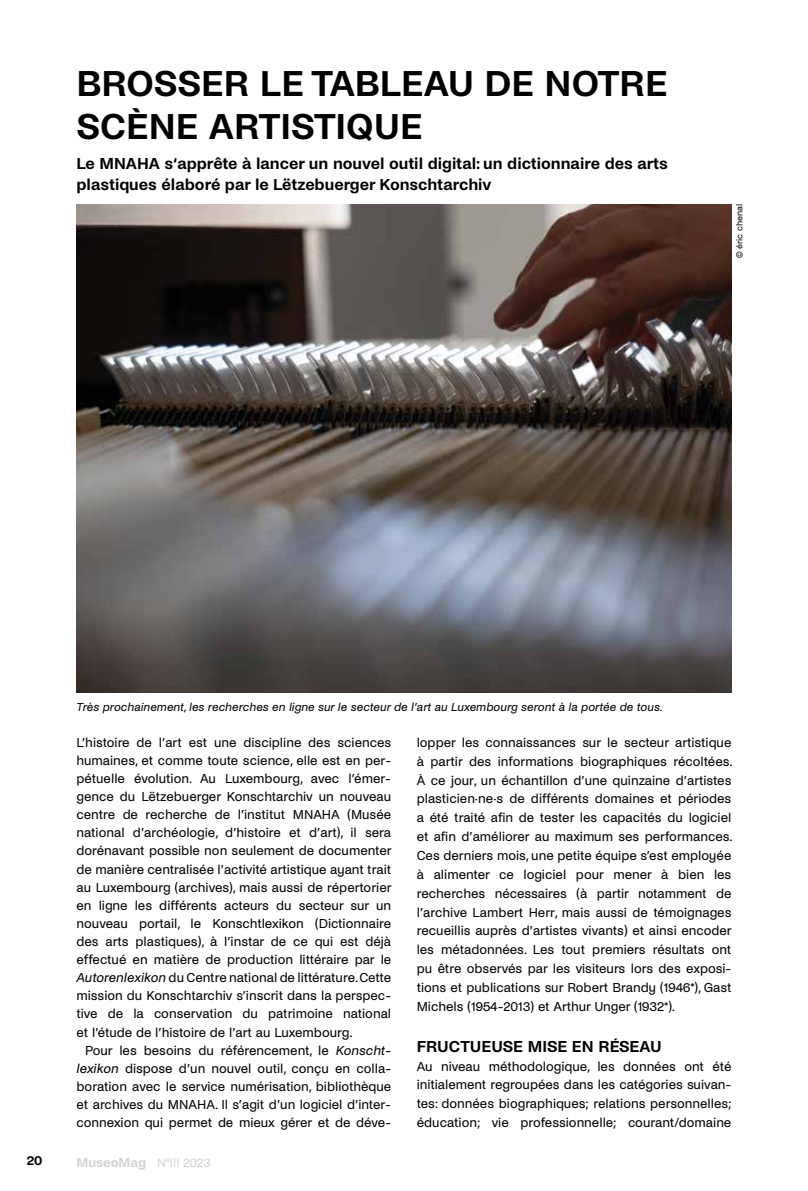
<style>
.page{position:relative;width:808px;height:1191px;background:#fff}
.page>*{position:absolute;margin:0;border:0;box-sizing:border-box;transform-origin:0 0}
.t1{font:600 37.5px/43.5px "Noi Grotesk";color:#000}
.t2{font:600 16.5px/21px "Noi Grotesk";color:#000}
.t3{font:13.5px/18.1px "Noi Grotesk";color:#000;text-align:justify}
.t4{font:600 13.5px "Noi Grotesk";color:#000}
.t5{font:12.75px "Noi Grotesk";letter-spacing:-.02em;color:#d1d3d4}
.t6{font:italic 12px "Noi Grotesk";color:#000}
.t7{font:9px "Noi Grotesk";color:#000}
.s1{font-style:italic}
.s2{font-weight:600;font-size:13.5px}
</style>
<div class="page">
<img style="left:77px;top:204px;width:654px;height:489px">
<h1 class="t1" style="left:77px;top:62px;width:593px">BROSSER LE TABLEAU DE NOTRE<br>SCÈNE ARTISTIQUE</h1>
<p class="t2" style="left:77px;top:153px;width:593px">Le MNAHA s‘apprête à lancer un nouvel outil digital: un dictionnaire des arts plastiques élaboré par le Lëtzebuerger Konschtarchiv</p>
<p class="t7" style="left:734px;top:258px;width:56px;rotate:-90deg">© éric chenal</p>
<p class="t6" style="left:77px;top:700px;width:588px">Très prochainement, les recherches en ligne sur le secteur de l’art au Luxembourg seront à la portée de tous.</p>
<p class="t3" style="left:77px;top:733px;width:317px">L’histoire de l’art est une discipline des sciences humaines, et comme toute science, elle est en per&shy;pétuelle évolution. Au Luxembourg, avec l’émer&shy;gence du Lëtzebuerger Konschtarchiv un nouveau centre de recherche de l’institut MNAHA (Musée national d’archéologie, d’histoire et d’art), il sera dorénavant possible non seulement de documenter de manière centralisée l’activité artistique ayant trait au Luxembourg (archives), mais aussi de répertorier en ligne les différents acteurs du secteur sur un nouveau portail, le Konschtlexikon (Dictionnaire des arts plastiques), à l’instar de ce qui est déjà effectué en matière de production littéraire par le <span class="s1">Autorenlexikon</span> du Centre national de littérature. Cette mission du Konschtarchiv s’inscrit dans la perspec&shy;tive de la conservation du patrimoine national et l’étude de l’histoire de l’art au Luxembourg.</p>
<p class="t3" style="left:77px;top:1041px;width:316px;text-indent:9px">Pour les besoins du référencement, le <span class="s1">Konscht&shy;lexikon</span> dispose d’un nouvel outil, conçu en colla&shy;boration avec le service numérisation, bibliothèque et archives du MNAHA. Il s’agit d’un logiciel d’inter&shy;connexion qui permet de mieux gérer et de déve-</p>
<p class="t3" style="left:417px;top:733px;width:318px;line-height:18.9px">lopper les connaissances sur le secteur artistique à partir des informations biographiques récoltées.<br>À ce jour, un échantillon d’une quinzaine d’artistes plasticien·ne·s de différents domaines et périodes a été traité afin de tester les capacités du logiciel et afin d’améliorer au maximum ses performances.<br>Ces derniers mois, une petite équipe s’est employée à alimenter ce logiciel pour mener à bien les recherches nécessaires (à partir notamment de l’archive Lambert Herr, mais aussi de témoignages recueillis auprès d’artistes vivants) et ainsi encoder les métadonnées. Les tout premiers résultats ont pu être observés par les visiteurs lors des exposi&shy;tions et publications sur Robert Brandy (1946*), Gast Michels (1954-2013) et Arthur Unger (1932*).</p>
<p class="t2" style="left:417px;top:1036px;width:246px">FRUCTUEUSE MISE EN RÉSEAU</p>
<p class="t3" style="left:417px;top:1057px;width:316px;line-height:18.9px">Au niveau méthodologique, les données ont été initialement regroupées dans les catégories suivan&shy;tes: données biographiques; relations personnelles; éducation; vie professionnelle; courant/domaine</p>
<p class="t4" style="left:27px;top:1152px;width:17px">20</p>
<p class="t5" style="left:77px;top:1155px;width:136px"><span class="s2">MuseoMag</span> N°III 2023</p>
</div>
